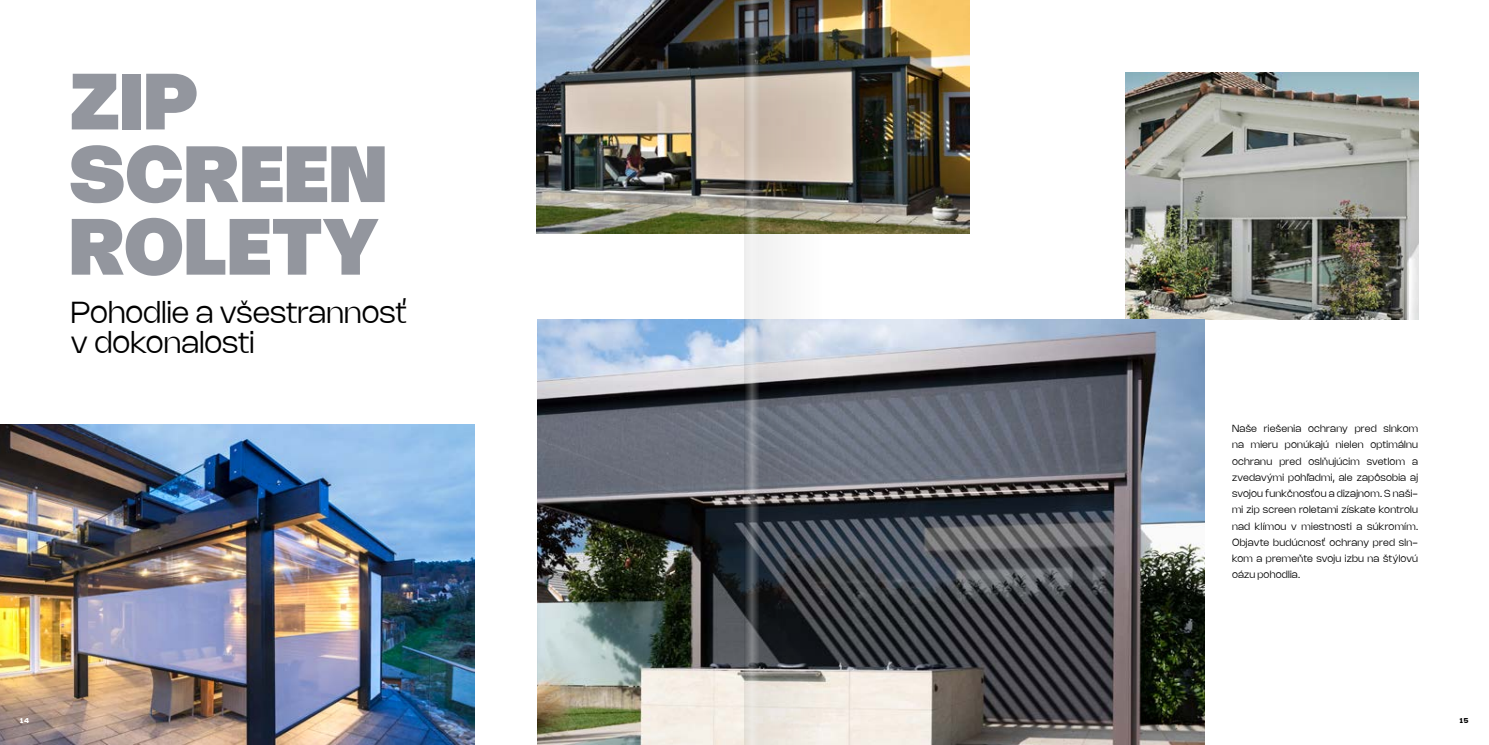
<style>
.page{position:relative;width:1489px;height:745px;background:#fff}
.page>*{position:absolute;margin:0;border:0;box-sizing:border-box;transform-origin:0 0}
.t1{font:900 77.88px/72.5px "Nohemi";letter-spacing:.02em;color:#93969e}
.t2{font:300 30px/30px "Nohemi";color:#000}
.t3{font:300 10px/16.2px "Nohemi";letter-spacing:.02em;color:#000;text-align:justify}
.t4{font:700 6.88px "Nohemi";color:#fff}
.t5{font:700 6.88px "Nohemi";color:#000}
</style>
<div class="page">
<img style="left:1125px;top:72px;width:292px;height:247px">
<img style="left:0;top:424px;width:474px;height:320px">
<img style="left:537px;top:319px;width:667px;height:425px">
<img style="left:536px;top:0;width:433px;height:234px">
<svg style="left:759px;top:0;width:63px;height:744px;background:#888786"></svg>
<svg style="left:744px;top:0;width:15px;height:744px;background:#949495"></svg>
<h1 class="t1" style="left:70px;top:70px;width:318px">ZIP<br>SCREEN<br>ROLETY</h1>
<h2 class="t2" style="left:71px;top:299px;width:338px">Pohodlie a všestrannosť v dokonalosti</h2>
<p class="t3" style="left:1231px;top:420px;width:187px">Naše riešenia ochrany pred slnkom na mieru ponúkajú nielen optimálnu ochranu pred oslňujúcim svetlom a zvedavými pohľadmi, ale zapôsobia aj svojou funkčnosťou a dizajnom. S naši&shy;mi zip screen roletami získate kontrolu nad klímou v miestnosti a súkromím.<br>Objavte budúcnosť ochrany pred sln&shy;kom a premeňte svoju izbu na štýlovú oázu pohodlia.</p>
<p class="t4" style="left:20px;top:716px;width:11px">14</p>
<p class="t5" style="left:1459px;top:716px;width:10px">15</p>
</div>
